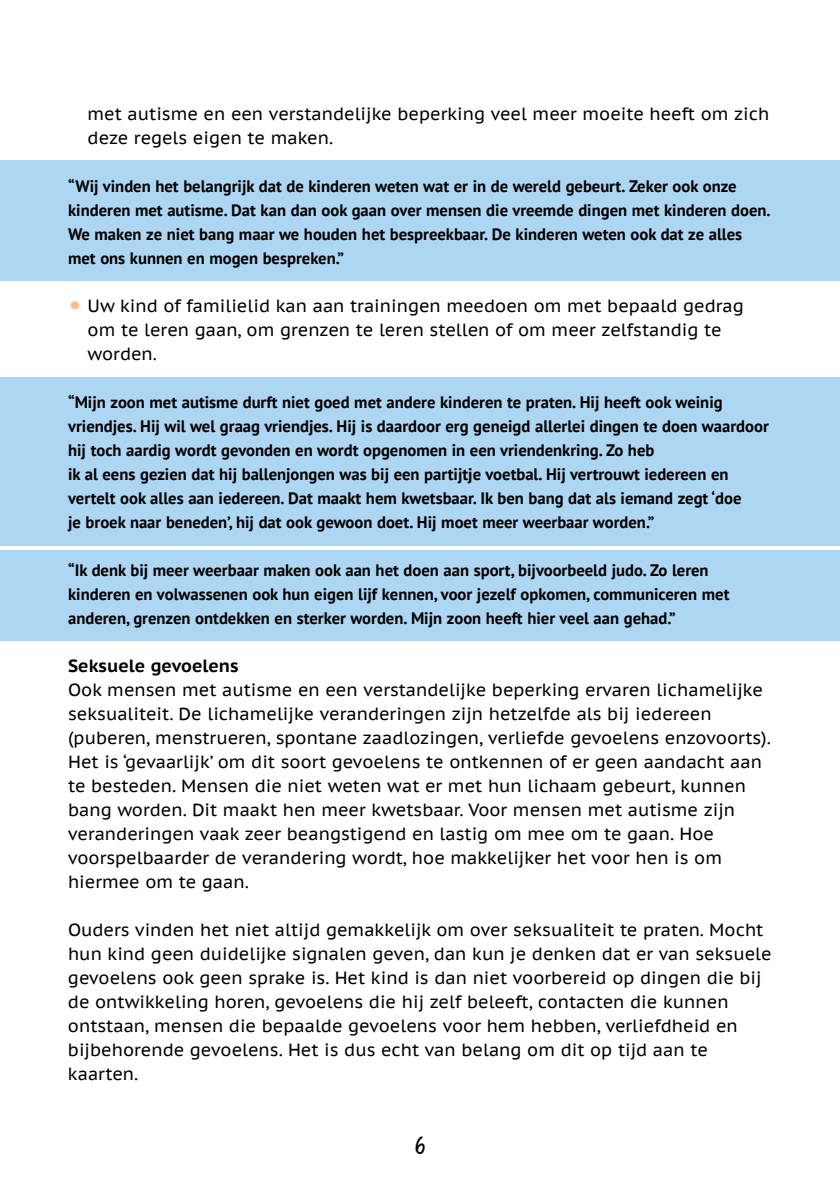
<style>
.page{position:relative;width:840px;height:1191px;background:#fff}
.page>*{position:absolute;margin:0;border:0;box-sizing:border-box;transform-origin:0 0}
.t1{font:500 24px "PF Reminder Pro";color:#000}
.t2{font:17.6px/24px "PT Sans Caption";color:#000}
.t3{font:700 17.6px "PT Sans Caption";color:#000}
.t4{font:700 16.6px/24px "PT Sans";color:#000}
.s1{font-size:28px;color:#fbbd90}
</style>
<div class="page">
<div style="left:0;top:377px;width:839px;height:168px;background:#acd6f2"></div>
<div style="left:0;top:161px;width:839px;height:120px;background:#acd6f2"></div>
<div style="left:0;top:551px;width:839px;height:90px;background:#acd6f2"></div>
<p class="t2" style="left:88px;top:101px;width:683px">met autisme en een verstandelijke beperking veel meer moeite heeft om zich deze regels eigen te maken.</p>
<p class="t4" style="left:68px;top:174px;width:703px">“Wij vinden het belangrijk dat de kinderen weten wat er in de wereld gebeurt. Zeker ook onze kinderen met autisme. Dat kan dan ook gaan over mensen die vreemde dingen met kinderen doen.<br>We maken ze niet bang maar we houden het bespreekbaar. De kinderen weten ook dat ze alles met ons kunnen en mogen bespreken.”</p>
<p class="t2" style="left:87px;top:293px;width:657px;text-indent:-19px"><span class="s1">•</span> Uw kind of familielid kan aan trainingen meedoen om met bepaald gedrag om te leren gaan, om grenzen te leren stellen of om meer zelfstandig te worden.</p>
<p class="t4" style="left:68px;top:390px;width:701px">“Mijn zoon met autisme durft niet goed met andere kinderen te praten. Hij heeft ook weinig vriendjes. Hij wil wel graag vriendjes. Hij is daardoor erg geneigd allerlei dingen te doen waardoor hij toch aardig wordt gevonden en wordt opgenomen in een vriendenkring. Zo heb<br>ik al eens gezien dat hij ballenjongen was bij een partijtje voetbal. Hij vertrouwt iedereen en vertelt ook alles aan iedereen. Dat maakt hem kwetsbaar. Ik ben bang dat als iemand zegt ‘doe<br>je broek naar beneden’, hij dat ook gewoon doet. Hij moet meer weerbaar worden.”</p>
<p class="t4" style="left:68px;top:558px;width:662px">“Ik denk bij meer weerbaar maken ook aan het doen aan sport, bijvoorbeeld judo. Zo leren kinderen en volwassenen ook hun eigen lijf kennen, voor jezelf opkomen, communiceren met anderen, grenzen ontdekken en sterker worden. Mijn zoon heeft hier veel aan gehad.”</p>
<p class="t3" style="left:68px;top:654px;width:172px">Seksuele gevoelens</p>
<p class="t2" style="left:68px;top:677px;width:704px">Ook mensen met autisme en een verstandelijke beperking ervaren lichamelijke seksualiteit. De lichamelijke veranderingen zijn hetzelfde als bij iedereen (puberen, menstrueren, spontane zaadlozingen, verliefde gevoelens enzovoorts).<br>Het is ‘gevaarlijk’ om dit soort gevoelens te ontkennen of er geen aandacht aan te besteden. Mensen die niet weten wat er met hun lichaam gebeurt, kunnen bang worden. Dit maakt hen meer kwetsbaar. Voor mensen met autisme zijn veranderingen vaak zeer beangstigend en lastig om mee om te gaan. Hoe voorspelbaarder de verandering wordt, hoe makkelijker het voor hen is om hiermee om te gaan.</p>
<p class="t2" style="left:68px;top:917px;width:705px">Ouders vinden het niet altijd gemakkelijk om over seksualiteit te praten. Mocht hun kind geen duidelijke signalen geven, dan kun je denken dat er van seksuele gevoelens ook geen sprake is. Het kind is dan niet voorbereid op dingen die bij de ontwikkeling horen, gevoelens die hij zelf beleeft, contacten die kunnen ontstaan, mensen die bepaalde gevoelens voor hem hebben, verliefdheid en bijbehorende gevoelens. Het is dus echt van belang om dit op tijd aan te kaarten.</p>
<h1 class="t1" style="left:413px;top:1130px;width:15px">6</h1>
</div>
